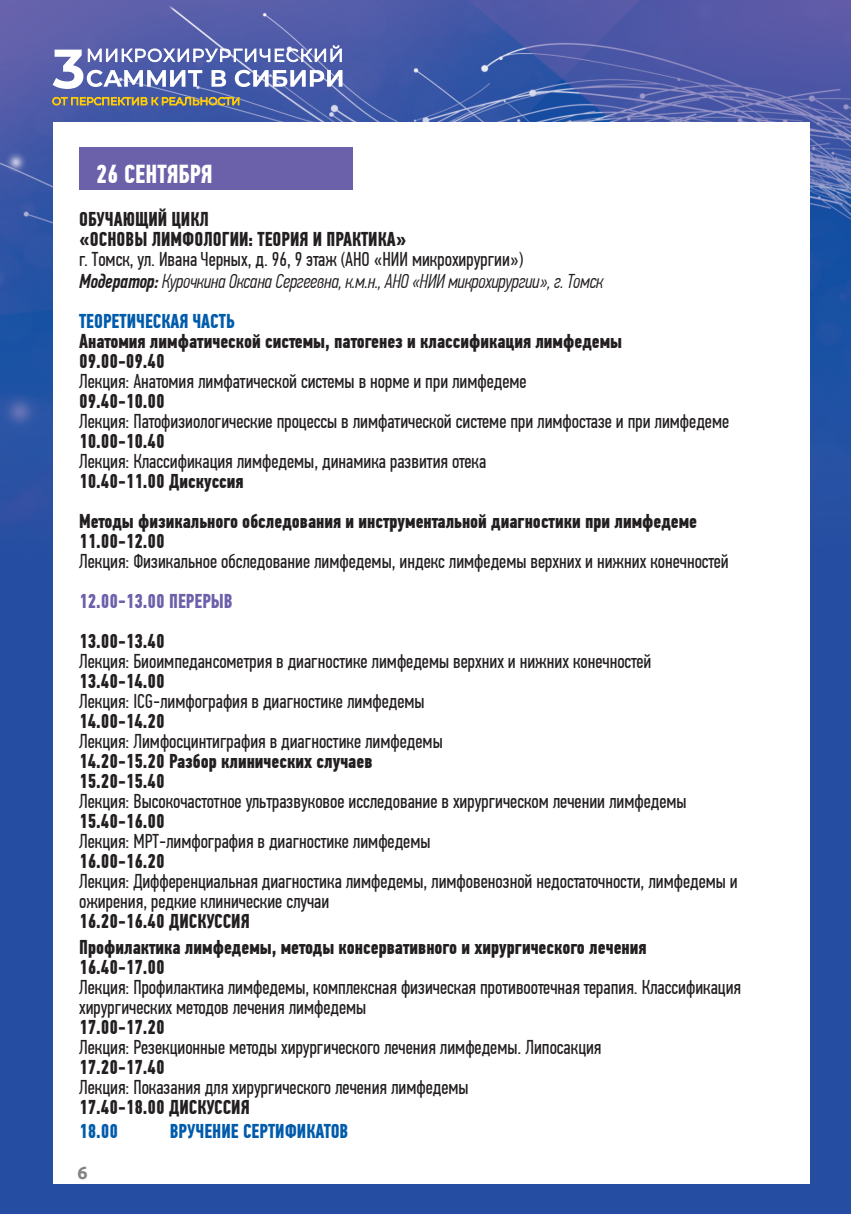
<style>
.page{position:relative;width:851px;height:1214px;background:#fff}
.page>*{position:absolute;margin:0;border:0;box-sizing:border-box;transform-origin:0 0}
.t1{font:700 26px "PF Din Text Comp Pro";color:#fff}
.t2{font:20px/20px "PF Din Text Comp Pro";color:#231f20}
.t3{font:700 20px/20px "PF Din Text Comp Pro";color:#231f20}
.t4{font:italic 300 20px/22px "PF Din Text Comp Pro";letter-spacing:-.01em;color:#231f20}
.t5{font:700 20px "PF Din Text Comp Pro";color:#005bab}
.t6{font:700 20px "PF Din Text Comp Pro";color:#6b60aa}
.t7{font:700 18px "Ubuntu";color:#808285}
.s1{font-weight:400;font-style:normal}
.s2{font-weight:500}
</style>
<div class="page">
<img style="left:0;top:0;width:850px;height:1213px">
<div style="left:53px;top:123px;width:756px;height:1060px;background:#fff"></div>
<svg style="left:52px;top:97px;width:187px;height:31px"></svg>
<svg style="left:53px;top:45px;width:289px;height:44px"></svg>
<div style="left:79px;top:147px;width:273px;height:43px;background:#6b60aa"></div>
<h1 class="t1" style="left:96px;top:158px;width:118px">26 сентября</h1>
<p class="t3" style="left:79px;top:209px;width:329px">ОБУЧАЮЩИЙ ЦИКЛ<br>«ОСНОВЫ ЛИМФОЛОГИИ: ТЕОРИЯ И ПРАКТИКА»</p>
<p class="t4" style="left:79px;top:248px;width:525px"><span class="s1">г. Томск, ул. Ивана Черных, д. 96, 9 этаж (АНО «НИИ микрохирургии»)<br></span><span class="s2">Модератор:</span> Курочкина Оксана Сергеевна, к.м.н., АНО «НИИ микрохирургии», г. Томск</p>
<p class="t5" style="left:79px;top:309px;width:17px">Теорети</p>
<p class="t5" style="left:136px;top:309px;width:19px">ческа</p>
<p class="t5" style="left:179px;top:309px;width:56px">я часть</p>
<p class="t3" style="left:79px;top:331px;width:544px">Анатомия лимфатической системы, патогенез и классификация лимфедемы<br>09.00-09.40</p>
<p class="t2" style="left:79px;top:371px;width:449px">Лекция: Анатомия лимфатической системы в норме и при лимфедеме</p>
<p class="t3" style="left:79px;top:391px;width:87px">09.40-10.00</p>
<p class="t2" style="left:79px;top:411px;width:651px">Лекция: Патофизиологические процессы в лимфатической системе при лимфостазе и при лимфедеме</p>
<p class="t3" style="left:79px;top:431px;width:87px">10.00-10.40</p>
<p class="t2" style="left:79px;top:451px;width:408px">Лекция: Классификация лимфедемы, динамика развития отека</p>
<p class="t3" style="left:79px;top:461px;width:619px;line-height:40px">10.40-11.00 Дискуссия<br>Методы физикального обследования и инструментальной диагностики при лимфедеме</p>
<p class="t3" style="left:79px;top:531px;width:87px">11.00-12.00</p>
<p class="t2" style="left:79px;top:551px;width:651px">Лекция: Физикальное обследование лимфедемы, индекс лимфедемы верхних и нижних конечностей</p>
<p class="t6" style="left:79px;top:589px;width:109px">12.00-13.00 Перерыв</p>
<p class="t3" style="left:79px;top:631px;width:87px">13.00-13.40</p>
<p class="t2" style="left:79px;top:651px;width:574px">Лекция: Биоимпедансометрия в диагностике лимфедемы верхних и нижних конечностей</p>
<p class="t3" style="left:79px;top:671px;width:87px">13.40-14.00</p>
<p class="t2" style="left:79px;top:691px;width:347px">Лекция: ICG-лимфография в диагностике лимфедемы</p>
<p class="t3" style="left:79px;top:711px;width:87px">14.00-14.20</p>
<p class="t2" style="left:79px;top:731px;width:365px">Лекция: Лимфосцинтиграфия в диагностике лимфедемы</p>
<p class="t3" style="left:79px;top:751px;width:295px">14.20-15.20 Разбор клинических случаев<br>15.20-15.40</p>
<p class="t2" style="left:79px;top:791px;width:609px">Лекция: Высокочастотное ультразвуковое исследование в хирургическом лечении лимфедемы</p>
<p class="t3" style="left:79px;top:811px;width:87px">15.40-16.00</p>
<p class="t2" style="left:79px;top:831px;width:353px">Лекция: МРТ-лимфография в диагностике лимфедемы</p>
<p class="t3" style="left:79px;top:851px;width:87px">16.00-16.20</p>
<p class="t2" style="left:79px;top:871px;width:660px">Лекция: Дифференциальная диагностика лимфедемы, лимфовенозной недостаточности, лимфедемы и ожирения, редкие клинические случаи</p>
<p class="t3" style="left:79px;top:911px;width:110px">16.20-16.40 Дискусси</p>
<p class="t3" style="left:79px;top:908px;width:569px;line-height:26px;text-indent:162px">я<br>Профилактика лимфедемы, методы консервативного и хирургического лечения</p>
<p class="t3" style="left:79px;top:957px;width:87px">16.40-17.00</p>
<p class="t2" style="left:79px;top:977px;width:663px">Лекция: Профилактика лимфедемы, комплексная физическая противоотечная терапия. Классификация хирургических методов лечения лимфедемы</p>
<p class="t3" style="left:79px;top:1017px;width:87px">17.00-17.20</p>
<p class="t2" style="left:79px;top:1037px;width:524px">Лекция: Резекционные методы хирургического лечения лимфедемы. Липосакция</p>
<p class="t3" style="left:79px;top:1057px;width:87px">17.20-17.40</p>
<p class="t2" style="left:79px;top:1077px;width:391px">Лекция: Показания для хирургического лечения лимфедемы</p>
<p class="t3" style="left:79px;top:1097px;width:110px">17.40-18.00 Дискусси</p>
<p class="t3" style="left:241px;top:1097px;width:11px">я</p>
<p class="t5" style="left:79px;top:1119px;width:40px">18.00</p>
<p class="t5" style="left:170px;top:1119px;width:44px">Вручение</p>
<p class="t5" style="left:243px;top:1119px;width:10px">сертификатов</p>
<p class="t7" style="left:77px;top:1161px;width:12px">6</p>
</div>
